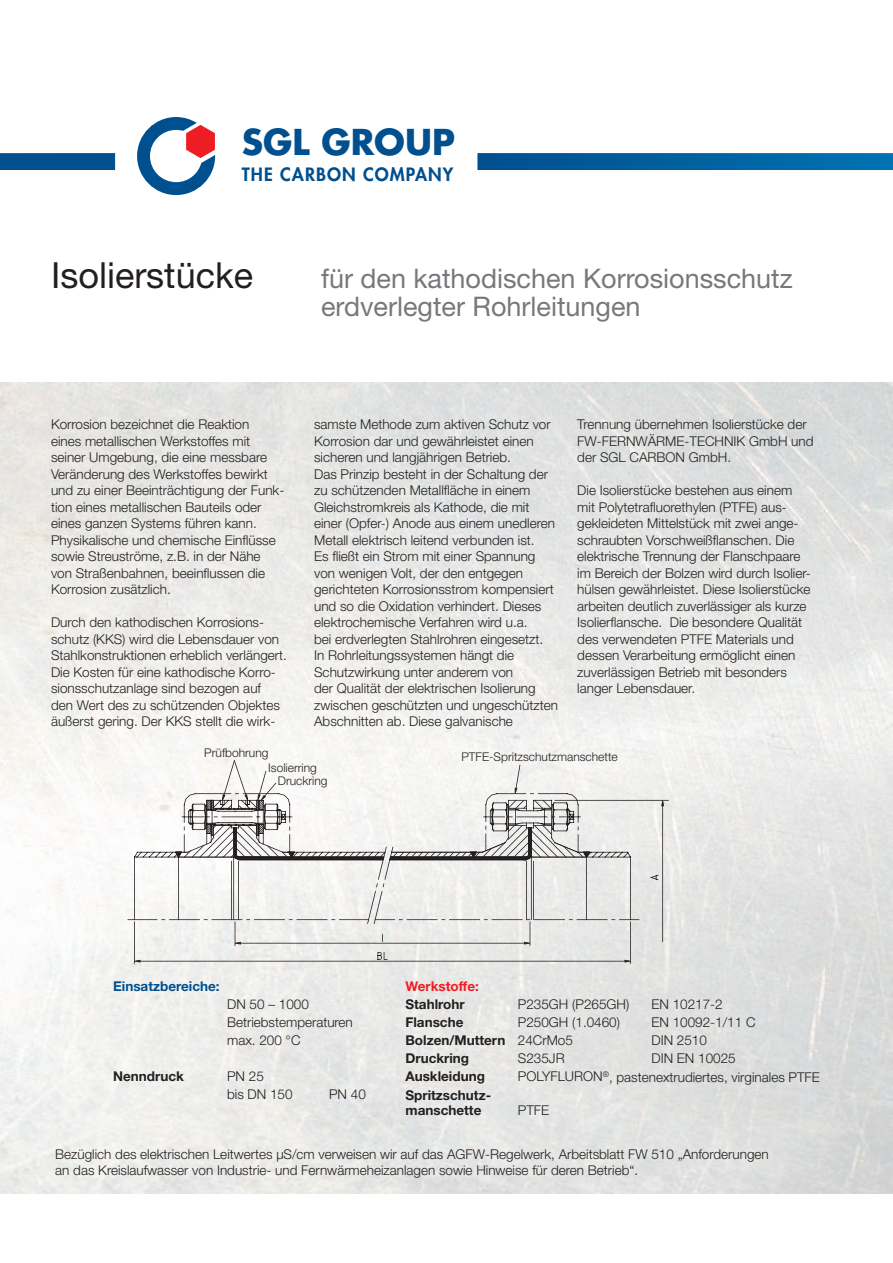
<style>
.page{position:relative;width:893px;height:1263px;background:#fff}
.page>*{position:absolute;margin:0;border:0;box-sizing:border-box;transform-origin:0 0}
.t1{font:36px "Helvetica Neue LT";color:#231f20}
.t2{font:700 34.65px "Futura";color:#004f8f}
.t3{font:27px/28.5px "Helvetica Neue LT";color:#76787b}
.t4{font:800 17.85px "Futura";letter-spacing:.06em;color:#004f8f}
.t5{font:300 13.5px/16.5px "Helvetica Neue LT";color:#231f20}
.t6{font:700 13.5px/15px "Helvetica Neue LT";color:#231f20}
.t7{font:700 13.5px "Helvetica Neue LT";color:#004f8f}
.t8{font:700 13.5px "Helvetica Neue LT";color:#ee1d23}
.t9{font:300 12px/15.1px "Helvetica Neue LT";color:#231f20}
.s1{font-weight:300}
</style>
<div class="page">
<div style="left:477px;top:153px;width:416px;height:17px;background:linear-gradient(to right,#004f8e,#0072b1)"></div>
<div style="left:0;top:153px;width:115px;height:17px;background:#004f8f"></div>
<svg style="left:137px;top:117px;width:78px;height:78px"></svg>
<hr style="left:134px;top:921px;width:1px;height:43px;background:#231f20">
<hr style="left:630px;top:921px;width:1px;height:43px;background:#231f20">
<svg style="left:128px;top:760px;width:541px;height:202px"></svg>
<h2 class="t2" style="left:242px;top:118px;width:215px">SGL GROUP</h2>
<h3 class="t4" style="left:242px;top:162px;width:213px">THE CARBON COMPANY</h3>
<h1 class="t1" style="left:51px;top:253px;width:203px">Isolierstücke</h1>
<h3 class="t3" style="left:321px;top:263px;width:473px">für den kathodischen Korrosionsschutz erdverlegter Rohrleitungen</h3>
<p class="t5" style="left:51px;top:416px;width:235px">Korrosion bezeichnet die Reaktion<br>eines metallischen Werkstoffes mit seiner Umgebung, die eine messbare Veränderung des Werkstoffes bewirkt und zu einer Beeinträchtigung der Funk&shy;tion eines metallischen Bauteils oder eines ganzen Systems führen kann.<br>Physikalische und chemische Einflüsse sowie Streuströme, z.B. in der Nähe von Straßenbahnen, beeinflussen die Korrosion zusätzlich.</p>
<p class="t5" style="left:51px;top:614px;width:237px">Durch den kathodischen Korrosions&shy;schutz (KKS) wird die Lebensdauer von Stahlkonstruktionen erheblich verlängert.<br>Die Kosten für eine kathodische Korro&shy;sionsschutzanlage sind bezogen auf<br>den Wert des zu schützenden Objektes äußerst gering. Der KKS stellt die wirk-</p>
<p class="t5" style="left:314px;top:416px;width:245px">samste Methode zum aktiven Schutz vor Korrosion dar und gewährleistet einen sicheren und langjährigen Betrieb.<br>Das Prinzip besteht in der Schaltung der zu schützenden Metallfläche in einem Gleichstromkreis als Kathode, die mit einer (Opfer-) Anode aus einem unedleren Metall elektrisch leitend verbunden ist.<br>Es fließt ein Strom mit einer Spannung von wenigen Volt, der den entgegen gerichteten Korrosionsstrom kompensiert und so die Oxidation verhindert. Dieses elektrochemische Verfahren wird u.a.<br>bei erdverlegten Stahlrohren eingesetzt.<br>In Rohrleitungssystemen hängt die Schutzwirkung unter anderem von<br>der Qualität der elektrischen Isolierung zwischen geschützten und ungeschützten Abschnitten ab. Diese galvanische</p>
<p class="t5" style="left:577px;top:416px;width:238px">Trennung übernehmen Isolierstücke der<br>FW-FERNWÄRME-TECHNIK GmbH und der SGL CARBON GmbH.</p>
<p class="t5" style="left:577px;top:482px;width:235px">Die Isolierstücke bestehen aus einem mit Polytetrafluorethylen (PTFE) aus&shy;gekleideten Mittelstück mit zwei ange&shy;schraubten Vorschweißflanschen. Die elektrische Trennung der Flanschpaare im Bereich der Bolzen wird durch Isolier&shy;hülsen gewährleistet. Diese Isolierstücke arbeiten deutlich zuverlässiger als kurze Isolierflansche. Die besondere Qualität des verwendeten PTFE Materials und dessen Verarbeitung ermöglicht einen zuverlässigen Betrieb mit besonders langer Lebensdauer.</p>
<p class="t9" style="left:268px;top:745px;width:50px;text-indent:-64px">Prüfbohrung<br>Isolierring</p>
<p class="t9" style="left:278px;top:773px;width:51px">Druckring</p>
<p class="t9" style="left:461px;top:748px;width:158px">PTFE-Spritzschutzmanschette</p>
<p class="t7" style="left:113px;top:978px;width:108px">Einsatzbereiche:</p>
<p class="t8" style="left:405px;top:978px;width:75px">Werkstoffe:</p>
<p class="t6" style="left:405px;top:997px;width:61px">Stahlrohr</p>
<p class="t5" style="left:518px;top:996px;width:113px">P235GH (P265GH)</p>
<p class="t5" style="left:651px;top:996px;width:73px">EN 10217-2</p>
<p class="t6" style="left:405px;top:1015px;width:59px">Flansche</p>
<p class="t5" style="left:518px;top:1014px;width:104px">P250GH (1.0460)</p>
<p class="t5" style="left:651px;top:1014px;width:106px">EN 10092-1/11 C</p>
<p class="t6" style="left:405px;top:1033px;width:169px">Bolzen/Muttern <span class="s1">24CrMo5</span></p>
<p class="t5" style="left:651px;top:1032px;width:57px">DIN 2510</p>
<p class="t6" style="left:405px;top:1051px;width:65px">Druckring</p>
<p class="t5" style="left:518px;top:1050px;width:48px">S235JR</p>
<p class="t5" style="left:651px;top:1050px;width:86px">DIN EN 10025</p>
<p class="t6" style="left:405px;top:1069px;width:81px">Auskleidung</p>
<p class="t5" style="left:518px;top:1068px;width:303px">POLYFLURON<sup>®</sup>, pastenextrudiertes, virginales PTFE</p>
<p class="t6" style="left:405px;top:1087px;width:87px">Spritzschutz&shy;manschette</p>
<p class="t5" style="left:227px;top:995px;width:127px;line-height:18px">DN 50 – 1000<br>Betriebstemperaturen max. 200 °C</p>
<p class="t6" style="left:113px;top:1068px;width:72px">Nenndruck</p>
<p class="t5" style="left:227px;top:1067px;width:67px;line-height:18px">PN 25<br>bis DN 150</p>
<p class="t5" style="left:329px;top:1085px;width:38px">PN 40</p>
<p class="t5" style="left:518px;top:1101px;width:33px">PTFE</p>
<p class="t5" style="left:55px;top:1145px;width:715px">Bezüglich des elektrischen Leitwertes µS/cm verweisen wir auf das AGFW-Regelwerk, Arbeitsblatt FW 510 „Anforderungen an das Kreislaufwasser von Industrie- und Fernwärmeheizanlagen sowie Hinweise für deren Betrieb“.</p>
</div>
